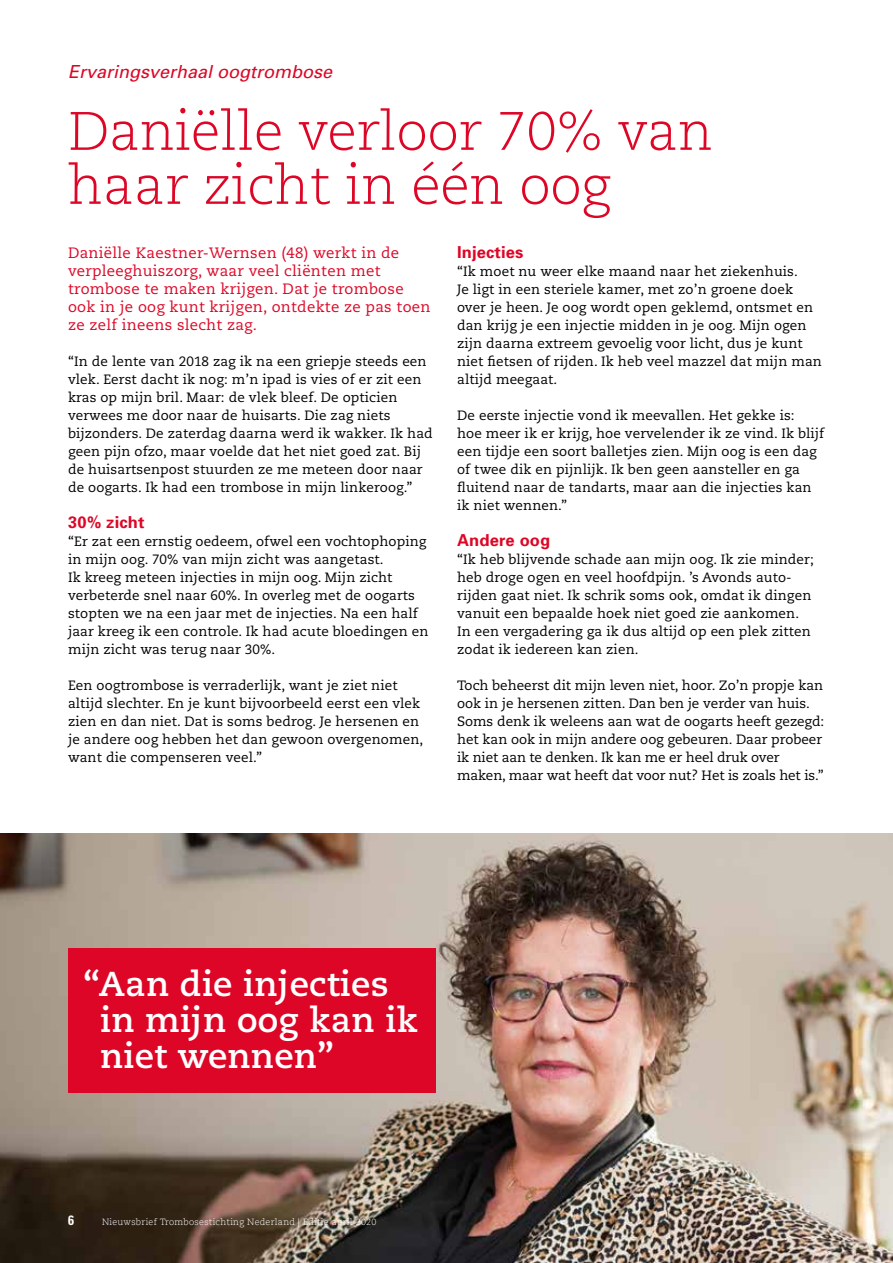
<style>
.page{position:relative;width:893px;height:1263px;background:#fff}
.page>*{position:absolute;margin:0;border:0;box-sizing:border-box;transform-origin:0 0}
.t1{font:300 54px/54px "Caecilia";color:#dd0626}
.t2{font:700 34.5px/36px "Caecilia";letter-spacing:.01em;color:#fff}
.t3{font:italic 18px "Univers";color:#dd0626}
.t4{font:700 16.5px "Univers";letter-spacing:.01em;color:#dd0626}
.t5{font:15px/18px "Caecilia";letter-spacing:.02em;color:#dd0626}
.t6{font:13.5px/18px "Caecilia";letter-spacing:.01em;color:#000}
.t7{font:700 condensed 13.5px "Univers LT Std";color:#fff}
.t8{font:300 9px "Caecilia LT Std";letter-spacing:.03em;color:#fff}
</style>
<div class="page">
<img style="left:0;top:834px;width:893px;height:429px">
<div style="left:68px;top:948px;width:368px;height:144px;background:#dd0626"></div>
<h3 class="t3" style="left:68px;top:60px;width:266px">Ervaringsverhaal oogtrombose</h3>
<h1 class="t1" style="left:68px;top:105px;width:646px">Daniëlle verloor 70% van haar zicht in één oog</h1>
<p class="t5" style="left:68px;top:244px;width:364px">Daniëlle Kaestner-Wernsen (48) werkt in de verpleeghuiszorg, waar veel cliënten met trombose te maken krijgen. Dat je trombose ook in je oog kunt krijgen, ontdekte ze pas toen ze zelf ineens slecht zag.</p>
<p class="t6" style="left:68px;top:352px;width:366px">“In de lente van 2018 zag ik na een griepje steeds een vlek. Eerst dacht ik nog: m’n ipad is vies of er zit een kras op mijn bril. Maar: de vlek bleef. De opticien verwees me door naar de huisarts. Die zag niets bijzonders. De zaterdag daarna werd ik wakker. Ik had geen pijn ofzo, maar voelde dat het niet goed zat. Bij de huisartsenpost stuurden ze me meteen door naar de oogarts. Ik had een trombose in mijn linkeroog.”</p>
<p class="t4" style="left:68px;top:511px;width:78px">30% zicht</p>
<p class="t6" style="left:68px;top:532px;width:362px">“Er zat een ernstig oedeem, ofwel een vochtophoping in mijn oog. 70% van mijn zicht was aangetast.<br>Ik kreeg meteen injecties in mijn oog. Mijn zicht verbeterde snel naar 60%. In overleg met de oogarts stopten we na een jaar met de injecties. Na een half jaar kreeg ik een controle. Ik had acute bloedingen en mijn zicht was terug naar 30%.</p>
<p class="t6" style="left:68px;top:676px;width:357px">Een oogtrombose is verraderlijk, want je ziet niet altijd slechter. En je kunt bijvoorbeeld eerst een vlek zien en dan niet. Dat is soms bedrog. Je hersenen en je andere oog hebben het dan gewoon overgenomen, want die compenseren veel.”</p>
<p class="t4" style="left:457px;top:241px;width:68px">Injecties</p>
<p class="t6" style="left:457px;top:262px;width:366px">“Ik moet nu weer elke maand naar het ziekenhuis.<br>Je ligt in een steriele kamer, met zo’n groene doek over je heen. Je oog wordt open geklemd, ontsmet en dan krijg je een injectie midden in je oog. Mijn ogen zijn daarna extreem gevoelig voor licht, dus je kunt niet fietsen of rijden. Ik heb veel mazzel dat mijn man altijd meegaat.</p>
<p class="t6" style="left:457px;top:406px;width:369px">De eerste injectie vond ik meevallen. Het gekke is:<br>hoe meer ik er krijg, hoe vervelender ik ze vind. Ik blijf een tijdje een soort balletjes zien. Mijn oog is een dag of twee dik en pijnlijk. Ik ben geen aansteller en ga fluitend naar de tandarts, maar aan die injecties kan ik niet wennen.”</p>
<p class="t4" style="left:457px;top:529px;width:95px">Andere oog</p>
<p class="t6" style="left:457px;top:550px;width:358px">“Ik heb blijvende schade aan mijn oog. Ik zie minder; heb droge ogen en veel hoofdpijn. ’s Avonds auto&shy;rijden gaat niet. Ik schrik soms ook, omdat ik dingen vanuit een bepaalde hoek niet goed zie aankomen.<br>In een vergadering ga ik dus altijd op een plek zitten zodat ik iedereen kan zien.</p>
<p class="t6" style="left:457px;top:676px;width:369px">Toch beheerst dit mijn leven niet, hoor. Zo’n propje kan ook in je hersenen zitten. Dan ben je verder van huis.<br>Soms denk ik weleens aan wat de oogarts heeft gezegd: het kan ook in mijn andere oog gebeuren. Daar probeer ik niet aan te denken. Ik kan me er heel druk over maken, maar wat heeft dat voor nut? Het is zoals het is.”</p>
<h2 class="t2" style="left:100px;top:966px;width:319px;text-indent:-16px">“Aan die injecties in mijn oog kan ik niet wennen”</h2>
<p class="t7" style="left:68px;top:1212px;width:7px">6</p>
<p class="t8" style="left:102px;top:1217px;width:276px">Nieuwsbrief Trombosestichting Nederland | Editie april 2020</p>
</div>
